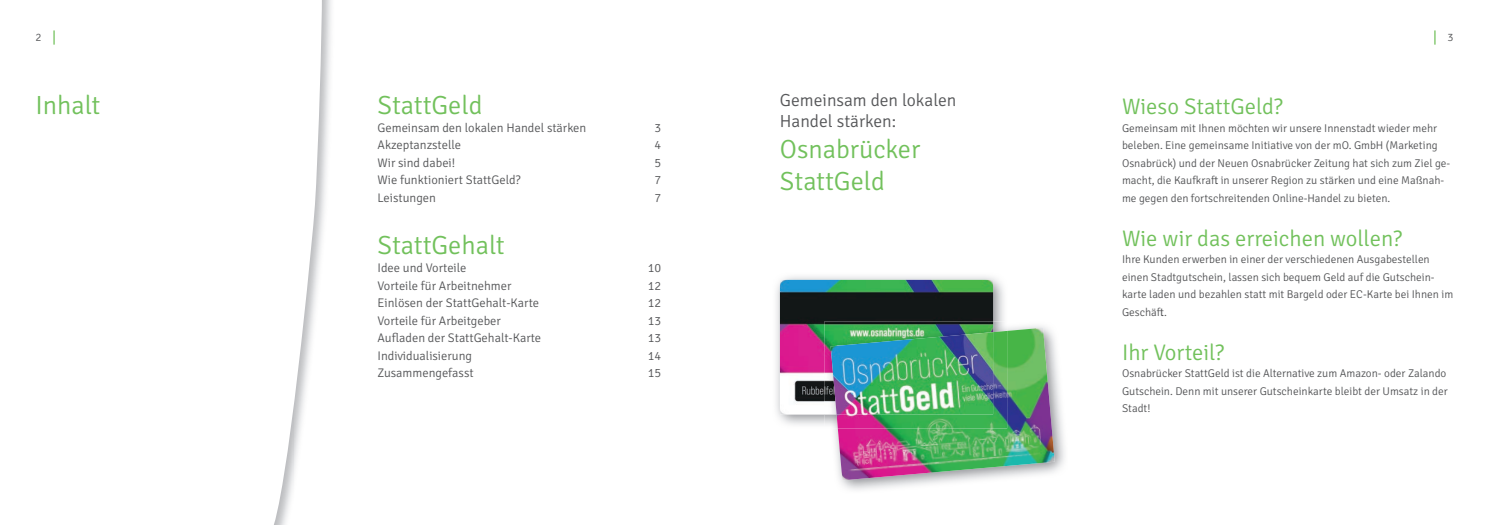
<style>
.page{position:relative;width:1489px;height:525px;background:#fff}
.page>*{position:absolute;margin:0;border:0;box-sizing:border-box;transform-origin:0 0}
.t1{font:300 26.25px/31.5px "Signika";color:#72c15c}
.t2{font:300 22.5px "Signika";color:#72c15c}
.t3{font:300 17.5px/21px "Signika";color:#57585a}
.t4{font:300 12.5px "Signika";color:#57585a}
.t5{font:300 11.25px/17.5px "Signika";color:#57585a}
</style>
<div class="page">
<svg style="left:1434px;top:30px;width:1px;height:15px"></svg>
<svg style="left:274px;top:0;width:54px;height:524px"></svg>
<img style="left:776px;top:276px;width:228px;height:149px">
<img style="left:780px;top:280px;width:213px;height:134px">
<img style="left:834px;top:325px;width:231px;height:165px">
<img style="left:824px;top:321px;width:169px;height:93px">
<img style="left:837px;top:327px;width:217px;height:153px">
<img style="left:836px;top:331px;width:171px;height:97px">
<img style="left:830px;top:332px;width:163px;height:82px">
<svg style="left:53px;top:30px;width:2px;height:15px"></svg>
<p class="t5" style="left:35px;top:28px;width:8px">2</p>
<h1 class="t1" style="left:35px;top:88px;width:67px">Inhalt</h1>
<h3 class="t3" style="left:780px;top:88px;width:178px">Gemeinsam den lokalen<br>Handel stärken:</h3>
<h1 class="t1" style="left:780px;top:132px;width:142px">Osnabrücker<br>StattGeld</h1>
<h1 class="t1" style="left:377px;top:88px;width:106px">StattGeld</h1>
<p class="t4" style="left:377px;top:119px;width:210px">Gemeinsam den lokalen Handel stärken</p>
<p class="t4" style="left:654px;top:119px;width:8px">3</p>
<p class="t4" style="left:377px;top:136px;width:85px">Akzeptanzstelle</p>
<p class="t4" style="left:654px;top:136px;width:8px">4</p>
<p class="t4" style="left:377px;top:154px;width:79px">Wir sind dabei!</p>
<p class="t4" style="left:654px;top:154px;width:8px">5</p>
<p class="t4" style="left:377px;top:171px;width:144px">Wie funktioniert StattGeld?</p>
<p class="t4" style="left:654px;top:171px;width:8px">7</p>
<p class="t4" style="left:377px;top:189px;width:60px">Leistungen</p>
<p class="t4" style="left:654px;top:189px;width:8px">7</p>
<h1 class="t1" style="left:377px;top:228px;width:129px">StattGehalt</h1>
<p class="t4" style="left:377px;top:259px;width:90px">Idee und Vorteile</p>
<p class="t4" style="left:647px;top:259px;width:15px">10</p>
<p class="t4" style="left:377px;top:276px;width:135px">Vorteile für Arbeitnehmer</p>
<p class="t4" style="left:647px;top:276px;width:15px">12</p>
<p class="t4" style="left:377px;top:294px;width:163px">Einlösen der StattGehalt-Karte</p>
<p class="t4" style="left:647px;top:294px;width:15px">12</p>
<p class="t4" style="left:377px;top:311px;width:125px">Vorteile für Arbeitgeber</p>
<p class="t4" style="left:647px;top:311px;width:15px">13</p>
<p class="t4" style="left:377px;top:329px;width:165px">Aufladen der StattGehalt-Karte</p>
<p class="t4" style="left:647px;top:329px;width:15px">13</p>
<p class="t4" style="left:377px;top:346px;width:96px">Individualisierung</p>
<p class="t4" style="left:647px;top:346px;width:15px">14</p>
<p class="t4" style="left:377px;top:364px;width:98px">Zusammengefasst</p>
<p class="t4" style="left:647px;top:364px;width:15px">15</p>
<p class="t5" style="left:1447px;top:28px;width:8px">3</p>
<h2 class="t2" style="left:1121px;top:90px;width:162px">Wieso StattGeld?</h2>
<p class="t5" style="left:1121px;top:118px;width:330px">Gemeinsam mit Ihnen möchten wir unsere Innenstadt wieder mehr beleben. Eine gemeinsame Initiative von der mO. GmbH (Marketing Osnabrück) und der Neuen Osnabrücker Zeitung hat sich zum Ziel ge&shy;macht, die Kaufkraft in unserer Region zu stärken und eine Maßnah&shy;me gegen den fortschreitenden Online-Handel zu bieten.</p>
<h2 class="t2" style="left:1121px;top:222px;width:281px">Wie wir das erreichen wollen?</h2>
<p class="t5" style="left:1121px;top:250px;width:333px">Ihre Kunden erwerben in einer der verschiedenen Ausgabestellen einen Stadtgutschein, lassen sich bequem Geld auf die Gutschein&shy;karte laden und bezahlen statt mit Bargeld oder EC-Karte bei Ihnen im Geschäft.</p>
<h2 class="t2" style="left:1121px;top:335px;width:104px">Ihr Vorteil?</h2>
<p class="t5" style="left:1121px;top:363px;width:327px">Osnabrücker StattGeld ist die Alternative zum Amazon- oder Zalando<br>Gutschein. Denn mit unserer Gutscheinkarte bleibt der Umsatz in der<br>Stadt!</p>
</div>
